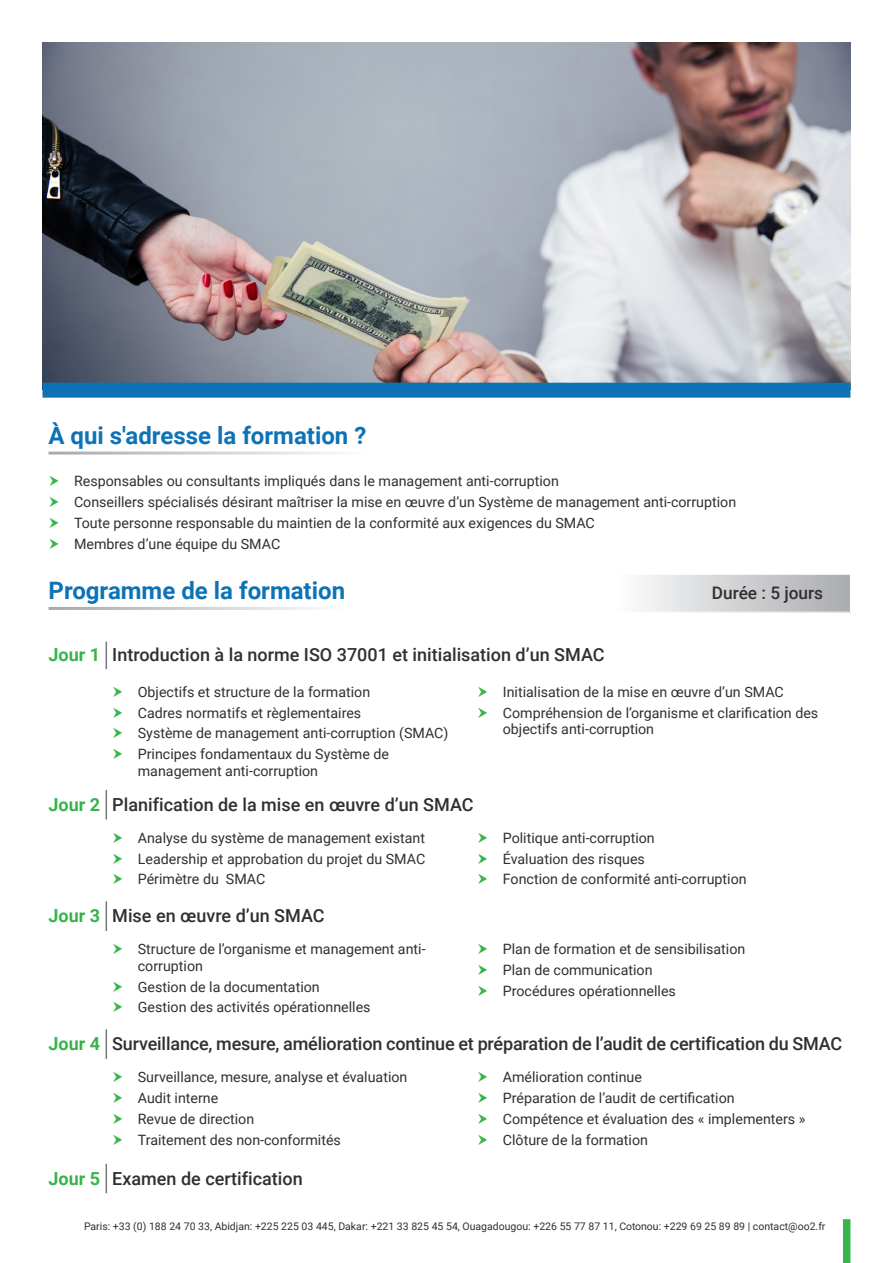
<style>
.page{position:relative;width:893px;height:1263px;background:#fff}
.page>*{position:absolute;margin:0;border:0;box-sizing:border-box;transform-origin:0 0}
.t1{font:700 24px "Roboto";color:#0d72b6}
.t2{font:500 18px "Roboto";color:#312f30}
.t3{font:700 18px "Roboto";color:#37b44b}
.t4{font:500 17.25px "Roboto";color:#312f30}
.t5{font:14.25px/16.5px "Roboto";color:#312f30}
.Bullet_Points{font:10.5px "Roboto";color:#312f30}
</style>
<div class="page">
<img style="left:43px;top:43px;width:807px;height:340px">
<div style="left:43px;top:383px;width:807px;height:15px;background:#0d72b6"></div>
<svg style="left:642px;top:575px;width:208px;height:37px;background:#cfcfd2"></svg>
<svg style="left:106px;top:642px;width:1px;height:27px"></svg>
<svg style="left:106px;top:790px;width:1px;height:29px"></svg>
<hr style="left:106px;top:901px;width:1px;height:30px;background:#76787b">
<hr style="left:106px;top:1029px;width:1px;height:30px;background:#76787b">
<svg style="left:106px;top:1164px;width:1px;height:29px"></svg>
<div style="left:843px;top:1219px;width:7px;height:44px;background:#37b44b"></div>
<p class="t1" style="left:49px;top:419px;width:319px">À qui s'adresse la formation ?</p>
<p class="t5" style="left:74px;top:472px;width:486px">Responsables ou consultants impliqués dans le management anti-corruption</p>
<p class="t5" style="left:74px;top:493px;width:664px">Conseillers spécialisés désirant maîtriser la mise en œuvre d’un Système de management anti-corruption</p>
<p class="t5" style="left:74px;top:514px;width:522px">Toute personne responsable du maintien de la conformité aux exigences du SMAC</p>
<p class="t5" style="left:74px;top:535px;width:208px">Membres d’une équipe du SMAC</p>
<p class="t1" style="left:49px;top:574px;width:298px">Programme de la formation</p>
<p class="t4" style="left:712px;top:580px;width:113px">Durée : 5 jours</p>
<p class="t3" style="left:49px;top:641px;width:53px">Jour 1</p>
<p class="t2" style="left:112px;top:641px;width:494px">Introduction à la norme ISO 37001 et initialisation d’un SMAC</p>
<p class="t5" style="left:138px;top:683px;width:234px">Objectifs et structure de la formation</p>
<p class="t5" style="left:138px;top:704px;width:225px">Cadres normatifs et règlementaires</p>
<p class="t5" style="left:138px;top:724px;width:312px">Système de management anti-corruption (SMAC)</p>
<p class="t5" style="left:138px;top:745px;width:253px">Principes fondamentaux du Système de management anti-corruption</p>
<p class="t5" style="left:503px;top:683px;width:282px">Initialisation de la mise en œuvre d’un SMAC</p>
<p class="t5" style="left:503px;top:704px;width:317px">Compréhension de l’organisme et clarification des objectifs anti-corruption</p>
<p class="t3" style="left:49px;top:792px;width:53px">Jour 2</p>
<p class="t2" style="left:112px;top:792px;width:363px">Planification de la mise en œuvre d’un SMAC</p>
<p class="t5" style="left:138px;top:829px;width:289px">Analyse du système de management existant</p>
<p class="t5" style="left:138px;top:850px;width:289px">Leadership et approbation du projet du SMAC</p>
<p class="t5" style="left:138px;top:871px;width:129px">Périmètre du SMAC</p>
<p class="t3" style="left:49px;top:903px;width:53px">Jour 3</p>
<p class="t2" style="left:112px;top:903px;width:214px">Mise en œuvre d’un SMAC</p>
<p class="t5" style="left:138px;top:940px;width:289px">Structure de l’organisme et management anti&shy;corruption</p>
<p class="t5" style="left:138px;top:978px;width:184px">Gestion de la documentation</p>
<p class="t5" style="left:138px;top:998px;width:234px">Gestion des activités opérationnelles</p>
<p class="t5" style="left:503px;top:829px;width:153px">Politique anti-corruption</p>
<p class="t5" style="left:503px;top:850px;width:144px">Évaluation des risques</p>
<p class="t5" style="left:503px;top:871px;width:245px">Fonction de conformité anti-corruption</p>
<p class="t5" style="left:503px;top:940px;width:244px">Plan de formation et de sensibilisation</p>
<p class="t5" style="left:503px;top:961px;width:151px">Plan de communication</p>
<p class="t5" style="left:503px;top:982px;width:175px">Procédures opérationnelles</p>
<p class="t3" style="left:49px;top:1031px;width:53px">Jour 4</p>
<p class="t2" style="left:112px;top:1031px;width:731px">Surveillance, mesure, amélioration continue et préparation de l’audit de certification du SMAC</p>
<p class="t5" style="left:138px;top:1068px;width:271px">Surveillance, mesure, analyse et évaluation</p>
<p class="t5" style="left:138px;top:1089px;width:82px">Audit interne</p>
<p class="t5" style="left:138px;top:1110px;width:118px">Revue de direction</p>
<p class="t5" style="left:138px;top:1131px;width:205px">Traitement des non-conformités</p>
<p class="t5" style="left:503px;top:1068px;width:141px">Amélioration continue</p>
<p class="t5" style="left:503px;top:1089px;width:233px">Préparation de l’audit de certification</p>
<p class="t5" style="left:503px;top:1110px;width:304px">Compétence et évaluation des « implementers »</p>
<p class="t5" style="left:503px;top:1131px;width:147px">Clôture de la formation</p>
<p class="t3" style="left:49px;top:1166px;width:53px">Jour 5</p>
<p class="t2" style="left:112px;top:1166px;width:192px">Examen de certification</p>
<p class="Bullet_Points" style="left:84px;top:1218px;width:743px">Paris: +33 (0) 188 24 70 33, Abidjan: +225 225 03 445, Dakar: +221 33 825 45 54, Ouagadougou: +226 55 77 87 11, Cotonou: +229 69 25 89 89 | contact@oo2.fr</p>
</div>
